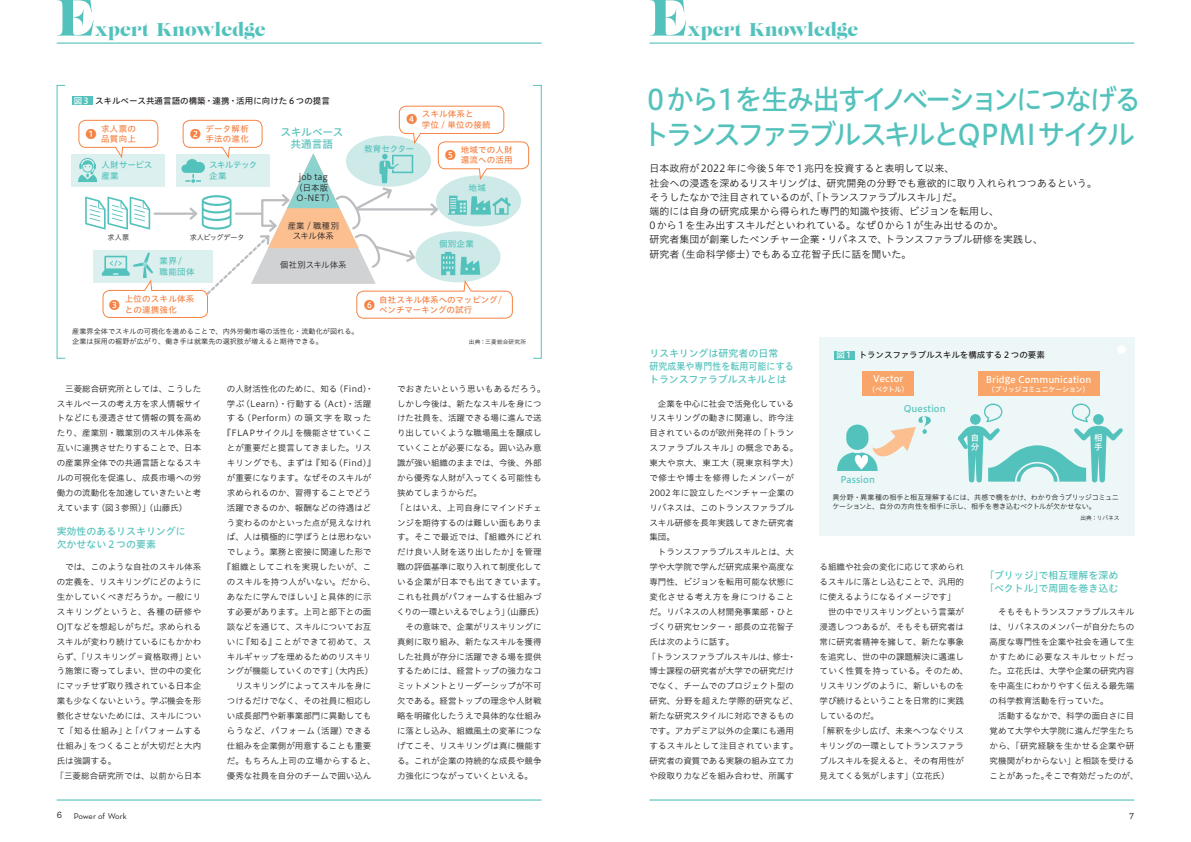
<style>
.page{position:relative;width:1191px;height:842px;background:#fff}
.page>*{position:absolute;margin:0;border:0;box-sizing:border-box;transform-origin:0 0}
.t1{font:51px "Lust";color:#54c2bc}
.t2{font:28.3px/35.4px "Hiragino UD Sans Std W5";letter-spacing:-.105em;color:#54c2bc;scale:.96 1}
.t3{font:18.4px "Lust";color:#54c2bc}
.t4{font:10.6px/12px "Hiragino UD Sans Std W5";letter-spacing:-.01em;color:#54c2bc;text-align:center}
.t5{font:9.9px/14.2px "Hiragino UD Sans Std W3";letter-spacing:.01em;color:#231f20}
.t6{font:9.9px/12.8px "Hiragino UD Sans Std W5";color:#54c2bc}
.t7{font:500 9.9px "Archer";color:#231f20}
.t8{font:9.2px "Hiragino UD Sans Std W5";color:#fff}
.t9{font:9.2px "Hiragino UD Sans Std W5";letter-spacing:.005em;color:#54c2bc}
.t10{font:8.5px/14.9px "Hiragino UD Sans Std W3";color:#231f20}
.t11{font:8.5px/10.6px "Hiragino UD Sans Std W5";letter-spacing:.025em;color:#f58345;text-align:right}
.t12{font:8.5px "Hiragino UD Sans Std W5";color:#231f20}
.t13{font:8.5px/10.6px "Hiragino UD Sans Std W5";letter-spacing:-.01em;color:#f58345}
.t14{font:8.5px/10.6px "Hiragino UD Sans Std W5";letter-spacing:.035em;color:#54c2bc}
.t15{font:8.5px "Neutraface Text";letter-spacing:-.01em;color:#231f20}
.t16{font:8.5px/10.6px "Hiragino UD Sans Std W3";letter-spacing:.03em;color:#231f20;text-align:center}
.t17{font:8.5px/10.6px "Hiragino UD Sans Std W5";letter-spacing:.01em;color:#54c2bc}
.t18{font:8.5px/10.6px "Hiragino UD Sans Std W5";letter-spacing:-.065em;color:#54c2bc}
.t19{font:8.5px/8.7px "Hiragino UD Sans Std W5";color:#fff}
.t20{font:7.1px/9.2px "Hiragino UD Sans Std W3";letter-spacing:-.01em;color:#231f20}
.t21{font:7.1px/9.2px "Hiragino UD Sans Std W3";letter-spacing:.01em;color:#231f20}
.t22{font:7.1px "Hiragino UD Sans Std W5";letter-spacing:-.06em;color:#fff}
.t23{font:7.1px "Hiragino UD Sans Std W3";letter-spacing:-.015em;color:#231f20}
.t24{font:5.7px "Hiragino UD Sans Std W3";letter-spacing:.02em;color:#231f20}
.s1{color:#fff}
.s2{font-family:"Archer";font-weight:500;font-size:9.9px}
</style>
<div class="page">
<hr style="left:57px;top:799px;width:484px;height:2px;background:#54c2bc">
<hr style="left:57px;top:43px;width:484px;height:1px;background:#54c2bc">
<hr style="left:649px;top:799px;width:485px;height:2px;background:#54c2bc">
<hr style="left:649px;top:43px;width:485px;height:1px;background:#54c2bc">
<div style="left:819px;top:337px;width:315px;height:199px;background:#edf7f7"></div>
<div style="left:1117px;top:345px;width:8px;height:9px;background:#fff;border-radius:50%"></div>
<div style="left:834px;top:351px;width:21px;height:9px;background:#54c2bc"></div>
<div style="left:72px;top:96px;width:20px;height:9px;background:#54c2bc"></div>
<div style="left:977px;top:372px;width:122px;height:24px;background:#f9a569"></div>
<svg style="left:837px;top:416px;width:93px;height:55px"></svg>
<div style="left:862px;top:372px;width:51px;height:24px;background:#f9a569"></div>
<svg style="left:957px;top:403px;width:166px;height:79px"></svg>
<svg style="left:72px;top:106px;width:457px;height:213px"></svg>
<h1 class="t1" style="left:57px;top:-13px;width:39px">E</h1>
<h3 class="t3" style="left:95px;top:18px;width:173px">xpert Knowledge</h3>
<p class="t12" style="left:74px;top:94px;width:257px"><span class="s1">図3</span> スキルベース共通言語の構築・連携・活用に向けた６つの提言</p>
<p class="t11" style="left:86px;top:123px;width:51px">求人票の<br><sup>❶</sup> 品質向上</p>
<p class="t11" style="left:190px;top:123px;width:60px">データ解析<br><sup>❷</sup> 手法の進化</p>
<p class="t4" style="left:280px;top:125px;width:64px">スキルベース共通言語</p>
<p class="t17" style="left:101px;top:159px;width:52px">人財サービス産業</p>
<p class="t18" style="left:209px;top:159px;width:50px">スキルテック企業</p>
<p class="t21" style="left:108px;top:232px;width:23px">求人票</p>
<p class="t23" style="left:190px;top:232px;width:56px">求人ビッグデータ</p>
<p class="t14" style="left:159px;top:255px;width:37px">業界/<br>職能団体</p>
<p class="t10" style="left:294px;top:171px;width:37px;line-height:10.6px;text-align:center">job tag（日本版<br>O-NET)</p>
<p class="t16" style="left:288px;top:220px;width:53px">産業 / 職種別スキル体系</p>
<p class="t10" style="left:280px;top:257px;width:68px">個社別スキル体系</p>
<p class="t11" style="left:406px;top:108px;width:86px;text-align:center">スキル体系と<br><sup>❹</sup> 学位 / 単位の接続</p>
<p class="t14" style="left:364px;top:143px;width:52px">教育セクター</p>
<p class="t11" style="left:445px;top:144px;width:69px">地域での人財<br><sup>❺</sup> 還流への活用</p>
<p class="t14" style="left:468px;top:182px;width:19px">地域</p>
<p class="t14" style="left:439px;top:238px;width:37px">個別企業</p>
<p class="t11" style="left:109px;top:293px;width:86px;text-align:left;text-indent:15px">上位のスキル体系<br><sup>❸</sup> との連携強化</p>
<p class="t13" style="left:364px;top:294px;width:139px;text-indent:15px">自社スキル体系へのマッピング/<br><sup>❻</sup> ベンチマーキングの試行</p>
<p class="t21" style="left:72px;top:327px;width:288px">産業界全体でスキルの可視化を進めることで、内外労働市場の活性化・流動化が図れる。企業は採用の裾野が広がり、働き手は就業先の選択肢が増えると期待できる。</p>
<p class="t24" style="left:469px;top:337px;width:59px">出典：三菱総合研究所</p>
<p class="t10" style="left:57px;top:380px;width:146px;text-align:justify">　三菱総合研究所としては、こうしたスキルベースの考え方を求人情報サイトなどにも浸透させて情報の質を高めたり、産業別・職業別のスキル体系を互いに連携させたりすることで、日本の産業界全体での共通言語となるスキルの可視化を促進し、成長市場への労働力の流動化を加速していきたいと考えています（図3参照）」（山藤氏）</p>
<p class="t6" style="left:57px;top:524px;width:130px">実効性のあるリスキリングに欠かせない２つの要素</p>
<p class="t10" style="left:55px;top:559px;width:147px">　では、このような自社のスキル体系の定義を、リスキリングにどのように生かしていくべきだろうか。一般にリスキリングというと、各種の研修や<br>OJTなどを想起しがちだ。求められるスキルが変わり続けているにもかかわらず、「リスキリング＝資格取得」という施策に寄ってしまい、世の中の変化にマッチせず取り残されている日本企業も少なくないという。学ぶ機会を形骸化させないためには、スキルについて「知る仕組み」と「パフォームする仕組み」をつくることが大切だと大内氏は強調する。<br>「三菱総合研究所では、以前から日本</p>
<p class="t10" style="left:223px;top:380px;width:155px;text-align:center">の人財活性化のために、知る（Find）・学ぶ（Learn）・行動する（Act）・活躍する（Perform）の頭文字を取った『FLAPサイクル』を機能させていくことが重要だと提言してきました。リスキリングでも、まずは『知る（Find）』が重要になります。なぜそのスキルが求められるのか、習得することでどう活躍できるのか、報酬などの待遇はどう変わるのかといった点が見えなければ、人は積極的に学ぼうとは思わないでしょう。業務と密接に関連した形で『組織としてこれを実現したいが、このスキルを持つ人がいない。だから、あなたに学んでほしい』と具体的に示す必要があります。上司と部下との面談などを通じて、スキルについてお互いに『知る』ことができて初めて、スキルギャップを埋めるためのリスキリングが機能していくのです」（大内氏）　リスキリングによってスキルを身につけるだけでなく、その社員に相応しい成長部門や新事業部門に異動してもらうなど、パフォーム（活躍）できる仕組みを企業側が用意することも重要だ。もちろん上司の立場からすると、優秀な社員を自分のチームで囲い込ん</p>
<p class="t10" style="left:396px;top:380px;width:152px">でおきたいという思いもあるだろう。しかし今後は、新たなスキルを身につけた社員を、活躍できる場に進んで送り出していくような職場風土を醸成していくことが必要になる。囲い込み意識が強い組織のままでは、今後、外部から優秀な人財が入ってくる可能性も狭めてしまうからだ。<br>「とはいえ、上司自身にマインドチェンジを期待するのは難しい面もあります。そこで最近では、『組織外にどれだけ良い人財を送り出したか』を管理職の評価基準に取り入れて制度化している企業が日本でも出てきています。これも社員がパフォームする仕組みづくりの一環といえるでしょう」（山藤氏）　その意味で、企業がリスキリングに真剣に取り組み、新たなスキルを獲得した社員が存分に活躍できる場を提供するためには、経営トップの強力なコミットメントとリーダーシップが不可欠である。経営トップの理念や人財戦略を明確化したうえで具体的な仕組みに落とし込み、組織風土の変革につなげてこそ、リスキリングは真に機能する。これが企業の持続的な成長や競争力強化につながっていくといえる。</p>
<h1 class="t1" style="left:649px;top:-13px;width:39px">E</h1>
<h3 class="t3" style="left:687px;top:18px;width:173px">xpert Knowledge</h3>
<h2 class="t2" style="left:642px;top:80px;width:521px">0 から1を生み出すイノベーションにつなげるトランスファラブルスキルとQPMIサイクル</h2>
<p class="t5" style="left:649px;top:161px;width:449px">日本政府が2022年に今後5年で1兆円を投資すると表明して以来、<br>社会への浸透を深めるリスキリングは、研究開発の分野でも意欲的に取り入れられつつあるという。そうしたなかで注目されているのが、「トランスファラブルスキル」だ。<br>端的には自身の研究成果から得られた専門的知識や技術、ビジョンを転用し、<br>0から1を生み出すスキルだといわれている。なぜ0から1が生み出せるのか。<br>研究者集団が創業したベンチャー企業・リバネスで、トランスファラブル研修を実践し、<br>研究者（生命科学修士）でもある立花智子氏に話を聞いた。</p>
<p class="t6" style="left:649px;top:347px;width:146px">リスキリングは研究者の日常<br>研究成果や専門性を転用可能にするトランスファラブルスキルとは</p>
<p class="t12" style="left:836px;top:349px;width:210px"><span class="s1">図1</span> トランスファラブルスキルを構成する２つの要素</p>
<p class="t8" style="left:873px;top:372px;width:32px">Vector</p>
<p class="t22" style="left:868px;top:384px;width:42px">（ベクトル）</p>
<p class="t8" style="left:985px;top:373px;width:107px">Bridge Communication</p>
<p class="t22" style="left:987px;top:384px;width:103px">（ブリッジコミュニケーション）</p>
<p class="t10" style="left:647px;top:395px;width:152px">　企業を中心に社会で活発化しているリスキリングの動きに関連し、昨今注目されているのが欧州発祥の「トランスファラブルスキル」の概念である。東大や京大、東工大（現東京科学大）で修士や博士を修得したメンバーが<br>2002 年に設立したベンチャー企業のリバネスは、このトランスファラブルスキル研修を長年実践してきた研究者集団。<br>　トランスファラブルスキルとは、大学や大学院で学んだ研究成果や高度な専門性、ビジョンを転用可能な状態に変化させる考え方を身につけることだ。リバネスの人材開発事業部・ひとづくり研究センター・部長の立花智子氏は次のように話す。<br>「トランスファラブルスキルは、修士・博士課程の研究者が大学での研究だけでなく、チームでのプロジェクト型の研究、分野を超えた学際的研究など、新たな研究スタイルに対応できるものです。アカデミア以外の企業にも通用するスキルとして注目されています。研究者の資質である実験の組み立て力や段取り力などを組み合わせ、所属す</p>
<p class="t9" style="left:840px;top:472px;width:36px">Passion</p>
<p class="t9" style="left:903px;top:401px;width:43px">Question</p>
<p class="t19" style="left:971px;top:433px;width:10px">自分</p>
<p class="t19" style="left:1094px;top:433px;width:9px">相手</p>
<p class="t20" style="left:832px;top:492px;width:288px">異分野・異業種の相手と相互理解するには、共感で橋をかけ、わかり合うブリッジコミュニケーションと、自分の方向性を相手に示し、相手を巻き込むベクトルが欠かせない。</p>
<p class="t10" style="left:818px;top:559px;width:152px">る組織や社会の変化に応じて求められるスキルに落とし込むことで、汎用的に使えるようになるイメージです」<br>　世の中でリスキリングという言葉が浸透しつつあるが、そもそも研究者は常に研究者精神を擁して、新たな事象を追究し、世の中の課題解決に邁進していく性質を持っている。そのため、リスキリングのように、新しいものを学び続けるということを日常的に実践しているのだ。<br>「解釈を少し広げ、未来へつなぐリスキリングの一環としてトランスファラブルスキルを捉えると、その有用性が見えてくる気がします」（立花氏）</p>
<p class="t24" style="left:1080px;top:514px;width:41px">出典：リバネス</p>
<p class="t6" style="left:984px;top:568px;width:135px">「ブリッジ」で相互理解を深め「ベクトル」で周囲を巻き込む</p>
<p class="t10" style="left:989px;top:604px;width:150px">　そもそもトランスファラブルスキルは、リバネスのメンバーが自分たちの高度な専門性を企業や社会を通して生かすために必要なスキルセットだった。立花氏は、大学や企業の研究内容を中高生にわかりやすく伝える最先端の科学教育活動を行っていた。<br>　活動するなかで、科学の面白さに目覚めて大学や大学院に進んだ学生たちから、「研究経験を生かせる企業や研究機関がわからない」と相談を受けることがあった。そこで有効だったのが、</p>
<p class="t15" style="left:57px;top:810px;width:71px"><span class="s2">6</span> Power of Work</p>
<p class="t7" style="left:1129px;top:807px;width:6px">7</p>
</div>
